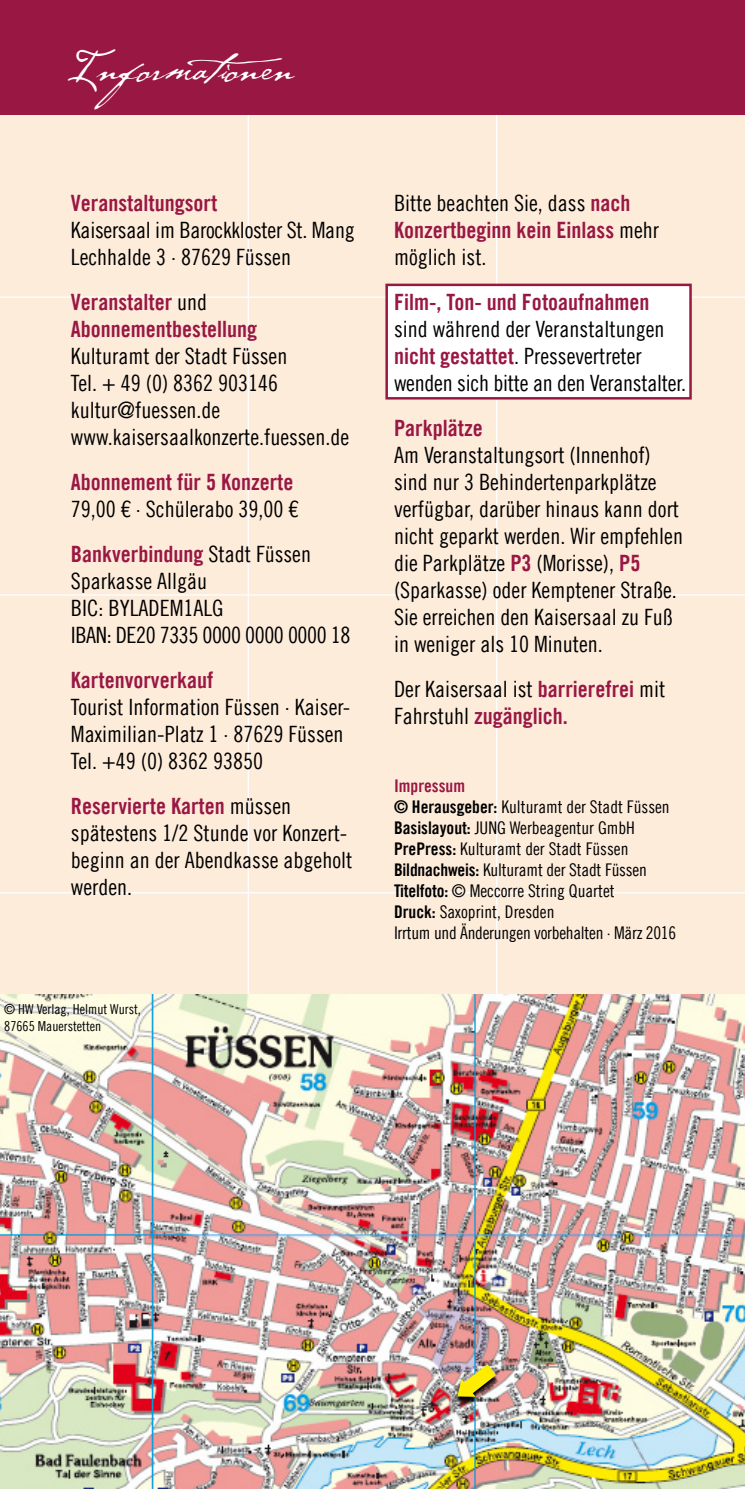
<style>
.page{position:relative;width:745px;height:1489px;background:#fff}
.page>*{position:absolute;margin:0;border:0;box-sizing:border-box;transform-origin:0 0}
.t1{font:45px "P22 Cezanne";color:#fff}
.t2{font:22.5px/27px "Trade Gothic LT Com Cn 18";color:#000}
.t3{font:22.5px/27px "Trade Gothic LT Com Bd Cn 20";color:#991743}
.t4{font:17.5px/21px "Trade Gothic LT Com Cn 18";color:#000}
.t5{font:17.5px "Trade Gothic LT Com Bd Cn 20";color:#991743}
.t6{font:13.75px/16.5px "Trade Gothic LT Com Cn 18";color:#000}
.s1{font-family:"Trade Gothic LT Com Cn 18";color:#000}
.s2{font-family:"Trade Gothic LT Com Bd Cn 20";color:#991743}
.s3{font-family:"Trade Gothic LT Com Bd Cn 20"}
</style>
<div class="page">
<div style="left:0;top:0;width:744px;height:1488px;background:#feecdb"></div>
<hr style="left:247px;top:0;width:2px;height:1488px;background:#fff">
<hr style="left:495px;top:0;width:2px;height:1488px;background:#fff">
<hr style="left:0;top:594px;width:744px;height:1px;background:#fff">
<hr style="left:0;top:892px;width:744px;height:1px;background:#fff">
<div style="left:0;top:0;width:744px;height:115px;background:#991743"></div>
<img style="left:0;top:994px;width:744px;height:494px">
<hr style="left:0;top:296px;width:744px;height:2px;background:#fff">
<svg style="left:453px;top:1365px;width:45px;height:39px"></svg>
<svg style="left:457px;top:1363px;width:38px;height:33px"></svg>
<div style="left:385px;top:283px;width:306px;height:116px;background:#fff;border:2px solid #991743"></div>
<h1 class="t1" style="left:67px;top:37px;width:235px">Informationen</h1>
<p class="t3" style="left:71px;top:189px;width:148px">Veranstaltungsort</p>
<p class="t2" style="left:71px;top:216px;width:285px">Kaisersaal im Barockkloster St. Mang<br>Lechhalde 3 · 87629 Füssen</p>
<p class="t3" style="left:71px;top:288px;width:188px">Veranstalter <span class="s1">und<br></span>Abonnementbestellung</p>
<p class="t2" style="left:71px;top:342px;width:279px">Kulturamt der Stadt Füssen<br>Tel. + 49 (0) 8362 903146 kultur@fuessen.de www.kaisersaalkonzerte.fuessen.de</p>
<p class="t3" style="left:71px;top:468px;width:224px">Abonnement für 5 Konzerte</p>
<p class="t2" style="left:71px;top:495px;width:229px">79,00 € · Schülerabo 39,00 €</p>
<p class="t3" style="left:71px;top:540px;width:241px">Bankverbindung <span class="s1">Stadt Füssen</span></p>
<p class="t2" style="left:71px;top:567px;width:281px">Sparkasse Allgäu<br>BIC: BYLADEM1ALG<br>IBAN: DE20 7335 0000 0000 0000 18</p>
<p class="t3" style="left:71px;top:666px;width:144px">Kartenvorverkauf</p>
<p class="t2" style="left:71px;top:693px;width:281px">Tourist Information Füssen · Kaiser-<br>Maximilian-Platz 1 · 87629 Füssen<br>Tel. +49 (0) 8362 93850</p>
<p class="t3" style="left:71px;top:792px;width:221px">Reservierte Karten <span class="s1">müssen</span></p>
<p class="t2" style="left:71px;top:819px;width:283px">spätestens 1/2 Stunde vor Konzert&shy;beginn an der Abendkasse abgeholt werden.</p>
<p class="t6" style="left:4px;top:1000px;width:138px">© HW Verlag, Helmut Wurst,<br>87665 Mauerstetten</p>
<p class="t2" style="left:394px;top:189px;width:238px">Bitte beachten Sie, dass <span class="s2">nach</span></p>
<p class="t3" style="left:394px;top:216px;width:266px">Konzertbeginn kein Einlass <span class="s1">mehr</span></p>
<p class="t2" style="left:394px;top:243px;width:94px">möglich ist.</p>
<p class="t3" style="left:394px;top:288px;width:257px">Film-, Ton- und Fotoaufnahmen</p>
<p class="t2" style="left:394px;top:315px;width:293px">sind während der Veranstaltungen <span class="s2">nicht gestattet</span>. Pressevertreter wenden sich bitte an den Veranstalter.</p>
<p class="t3" style="left:394px;top:414px;width:90px">Parkplätze</p>
<p class="t2" style="left:394px;top:441px;width:290px">Am Veranstaltungsort (Innenhof) sind nur 3 Behindertenparkplätze verfügbar, darüber hinaus kann dort nicht geparkt werden. Wir empfehlen die Parkplätze <span class="s2">P3</span> (Morisse), <span class="s2">P5 </span>(Sparkasse) oder Kemptener Straße.<br>Sie erreichen den Kaisersaal zu Fuß in weniger als 10 Minuten.</p>
<p class="t2" style="left:394px;top:675px;width:273px">Der Kaisersaal ist <span class="s2">barrierefrei</span> mit</p>
<p class="t3" style="left:394px;top:702px;width:175px"><span class="s1">Fahrstuhl</span> zugänglich.</p>
<p class="t5" style="left:394px;top:775px;width:72px">Impressum</p>
<p class="t4" style="left:394px;top:796px;width:283px"><span class="s3">© Herausgeber:</span> Kulturamt der Stadt Füssen <span class="s3">Basislayout:</span> JUNG Werbeagentur GmbH <span class="s3">PrePress:</span> Kulturamt der Stadt Füssen <span class="s3">Bildnachweis:</span> Kulturamt der Stadt Füssen <span class="s3">Titelfoto:</span> © Meccorre String Quartet<br><span class="s3">Druck:</span> Saxoprint, Dresden<br>Irrtum und Änderungen vorbehalten · März 2016</p>
</div>
